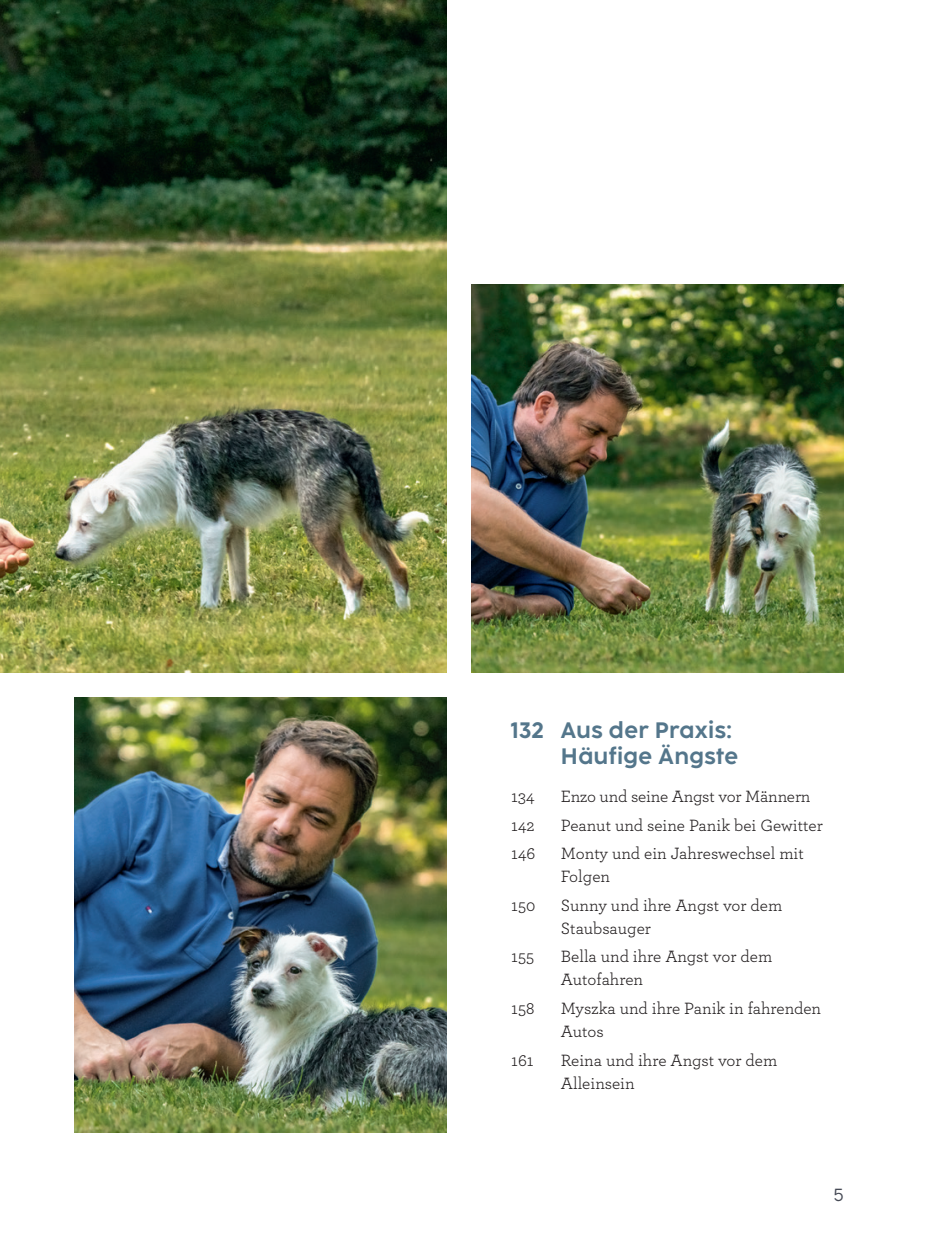
<style>
.page{position:relative;width:943px;height:1256px;background:#fff}
.page>*{position:absolute;margin:0;border:0;box-sizing:border-box;transform-origin:0 0}
.t1{font:700 22.22px/25.6px "Coco Sharp L";letter-spacing:.02em;color:#54768b;text-align:right}
.t2{font:17.5px "Coco Sharp L";color:#464a55}
.t3{font:17.15px/22.9px "Archer";color:#231f20}
</style>
<div class="page">
<img style="left:0;top:0;width:446px;height:672px">
<img style="left:471px;top:284px;width:372px;height:388px">
<img style="left:74px;top:697px;width:372px;height:435px">
<p class="t1" style="left:511px;top:717px;width:228px">132 Aus der Praxis:<br>Häufige Ängste</p>
<p class="t3" style="left:511px;top:783px;width:25px">134</p>
<p class="t3" style="left:561px;top:783px;width:251px">Enzo und seine Angst vor Männern</p>
<p class="t3" style="left:511px;top:812px;width:25px">142</p>
<p class="t3" style="left:561px;top:812px;width:263px">Peanut und seine Panik bei Gewitter</p>
<p class="t3" style="left:511px;top:841px;width:26px">146</p>
<p class="t3" style="left:561px;top:841px;width:244px">Monty und ein Jahreswechsel mit<br>Folgen</p>
<p class="t3" style="left:511px;top:892px;width:26px">150</p>
<p class="t3" style="left:561px;top:892px;width:223px">Sunny und ihre Angst vor dem<br>Staubsauger</p>
<p class="t3" style="left:511px;top:944px;width:24px">155</p>
<p class="t3" style="left:561px;top:944px;width:213px">Bella und ihre Angst vor dem<br>Autofahren</p>
<p class="t3" style="left:511px;top:995px;width:25px">158</p>
<p class="t3" style="left:561px;top:995px;width:262px">Myszka und ihre Panik in fahrenden<br>Autos</p>
<p class="t3" style="left:511px;top:1047px;width:24px">161</p>
<p class="t3" style="left:561px;top:1047px;width:218px">Reina und ihre Angst vor dem<br>Alleinsein</p>
<p class="t2" style="left:833px;top:1184px;width:12px">5</p>
</div>
